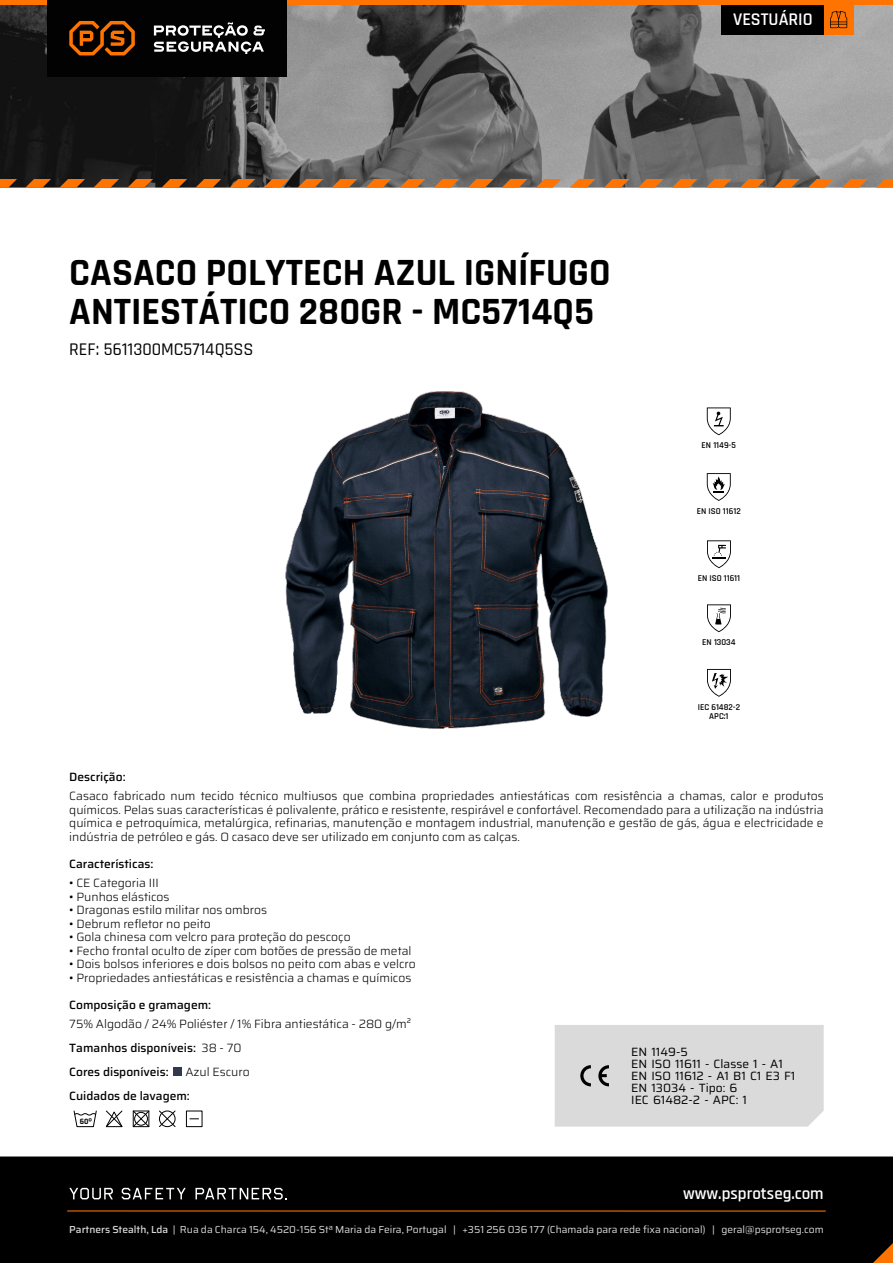
<style>
.page{position:relative;width:893px;height:1263px;background:#fff}
.page>*{position:absolute;margin:0;border:0;box-sizing:border-box;transform-origin:0 0}
.t1{font:700 39px/39px "Rajdhani";color:#000}
.t2{font:500 18px "Rajdhani";color:#000}
.t3{font:600 18px "Rajdhani";color:#fff}
.t4{font:600 16.95px "Rajdhani";color:#fff}
.t5{font:300 12px/13.5px "Saira";color:#000;text-align:justify}
.t6{font:12px/12px "Saira";color:#000}
.t7{font:500 12px "Saira";color:#000}
.t8{font:10.2px "Saira";color:#dadada}
.t9{font:600 9px/9px "Rajdhani";color:#000;text-align:center}
.t10{font:700 8.25px "Rajdhani";color:#020202}
.s1{font-weight:500}
.s2{font-family:"Saira";font-weight:600}
</style>
<div class="page">
<img style="left:0;top:5px;width:893px;height:183px">
<div style="left:0;top:1156px;width:893px;height:107px;background:#000"></div>
<svg style="left:69px;top:1188px;width:44px;height:11px"></svg>
<svg style="left:122px;top:1188px;width:64px;height:11px"></svg>
<svg style="left:195px;top:1188px;width:92px;height:11px"></svg>
<hr style="left:67px;top:1210px;width:759px;height:1px;background:#ff7400">
<div style="left:0;top:0;width:893px;height:5px;background:#ff7400"></div>
<div style="left:47px;top:0;width:240px;height:76px;background:#020202"></div>
<svg style="left:154px;top:22px;width:111px;height:32px"></svg>
<svg style="left:69px;top:21px;width:66px;height:34px"></svg>
<div style="left:721px;top:5px;width:103px;height:29px;background:#000"></div>
<div style="left:824px;top:5px;width:29px;height:29px;background:#ff7400"></div>
<svg style="left:830px;top:11px;width:17px;height:17px"></svg>
<svg style="left:873px;top:1243px;width:20px;height:20px"></svg>
<svg style="left:0;top:179px;width:17px;height:9px"></svg>
<svg style="left:263px;top:179px;width:26px;height:9px"></svg>
<svg style="left:536px;top:179px;width:25px;height:9px"></svg>
<svg style="left:740px;top:179px;width:26px;height:9px"></svg>
<svg style="left:127px;top:179px;width:26px;height:9px"></svg>
<svg style="left:400px;top:179px;width:25px;height:9px"></svg>
<svg style="left:672px;top:179px;width:26px;height:9px"></svg>
<svg style="left:876px;top:179px;width:17px;height:9px"></svg>
<svg style="left:59px;top:179px;width:26px;height:9px"></svg>
<svg style="left:331px;top:179px;width:26px;height:9px"></svg>
<svg style="left:604px;top:179px;width:25px;height:9px"></svg>
<svg style="left:808px;top:179px;width:26px;height:9px"></svg>
<svg style="left:195px;top:179px;width:26px;height:9px"></svg>
<svg style="left:468px;top:179px;width:25px;height:9px"></svg>
<svg style="left:25px;top:179px;width:26px;height:9px"></svg>
<svg style="left:297px;top:179px;width:26px;height:9px"></svg>
<svg style="left:570px;top:179px;width:25px;height:9px"></svg>
<svg style="left:774px;top:179px;width:26px;height:9px"></svg>
<svg style="left:161px;top:179px;width:26px;height:9px"></svg>
<svg style="left:434px;top:179px;width:25px;height:9px"></svg>
<svg style="left:706px;top:179px;width:26px;height:9px"></svg>
<svg style="left:93px;top:179px;width:26px;height:9px"></svg>
<svg style="left:366px;top:179px;width:25px;height:9px"></svg>
<svg style="left:638px;top:179px;width:26px;height:9px"></svg>
<svg style="left:842px;top:179px;width:26px;height:9px"></svg>
<svg style="left:229px;top:179px;width:26px;height:9px"></svg>
<svg style="left:502px;top:179px;width:25px;height:9px"></svg>
<div style="left:173px;top:1068px;width:8px;height:8px;background:#31394a"></div>
<div style="left:555px;top:1025px;width:269px;height:101px;background:#dadada"></div>
<svg style="left:707px;top:604px;width:24px;height:28px"></svg>
<svg style="left:707px;top:407px;width:24px;height:28px"></svg>
<svg style="left:707px;top:473px;width:24px;height:28px"></svg>
<svg style="left:707px;top:540px;width:24px;height:28px"></svg>
<svg style="left:707px;top:669px;width:24px;height:28px"></svg>
<img style="left:285px;top:391px;width:323px;height:338px">
<svg style="left:159px;top:1110px;width:17px;height:18px"></svg>
<svg style="left:132px;top:1110px;width:18px;height:18px"></svg>
<svg style="left:105px;top:1110px;width:18px;height:18px"></svg>
<svg style="left:73px;top:1110px;width:24px;height:17px"></svg>
<div style="left:159px;top:1110px;width:17px;height:17px;border:1px solid #020202;border-radius:50%"></div>
<div style="left:134px;top:1112px;width:14px;height:14px;border:1px solid #020202;border-radius:50%"></div>
<div style="left:186px;top:1110px;width:16px;height:17px;border:1px solid #020202"></div>
<div style="left:133px;top:1110px;width:16px;height:17px;border:1px solid #020202"></div>
<h2 class="t3" style="left:733px;top:8px;width:81px">VESTUÁRIO</h2>
<h1 class="t1" style="left:69px;top:254px;width:543px">CASACO POLYTECH AZUL IGNÍFUGO<br>ANTIESTÁTICO 280GR - MC5714Q5</h1>
<h2 class="t2" style="left:69px;top:338px;width:186px">REF: 5611300MC5714Q5SS</h2>
<p class="t9" style="left:702px;top:441px;width:36px">EN 1149-5</p>
<p class="t9" style="left:697px;top:507px;width:45px">EN ISO 11612</p>
<p class="t9" style="left:698px;top:574px;width:44px">EN ISO 11611</p>
<p class="t9" style="left:702px;top:638px;width:35px">EN 13034</p>
<p class="t9" style="left:698px;top:702px;width:44px">IEC 61482-2<br>APC:1</p>
<p class="t7" style="left:69px;top:767px;width:58px">Descrição:</p>
<p class="t5" style="left:69px;top:789px;width:756px">Casaco fabricado num tecido técnico multiusos que combina propriedades antiestáticas com resistência a chamas, calor e produtos químicos. Pelas suas características é polivalente, prático e resistente, respirável e confortável. Recomendado para a utilização na indústria química e petroquímica, metalúrgica, refinarias, manutenção e montagem industrial, manutenção e gestão de gás, água e electricidade e indústria de petróleo e gás. O casaco deve ser utilizado em conjunto com as calças.</p>
<p class="t7" style="left:69px;top:854px;width:86px">Características:</p>
<p class="t5" style="left:69px;top:876px;width:91px">• CE Categoria III</p>
<p class="t5" style="left:69px;top:889px;width:102px">• Punhos elásticos</p>
<p class="t5" style="left:69px;top:903px;width:199px">• Dragonas estilo militar nos ombros</p>
<p class="t5" style="left:69px;top:916px;width:143px">• Debrum refletor no peito</p>
<p class="t5" style="left:69px;top:930px;width:283px">• Gola chinesa com velcro para proteção do pescoço</p>
<p class="t5" style="left:69px;top:943px;width:344px">• Fecho frontal oculto de zíper com botões de pressão de metal</p>
<p class="t5" style="left:69px;top:957px;width:348px">• Dois bolsos inferiores e dois bolsos no peito com abas e velcro</p>
<p class="t5" style="left:69px;top:970px;width:344px">• Propriedades antiestáticas e resistência a chamas e químicos</p>
<p class="t7" style="left:69px;top:995px;width:143px">Composição e gramagem:</p>
<p class="t5" style="left:69px;top:1012px;width:343px;line-height:24px;text-align:left">75% Algodão / 24% Poliéster / 1% Fibra antiestática - 280 g/m²<br><span class="s1">Tamanhos disponíveis:</span> 38 - 70<br><span class="s1">Cores disponíveis:</span></p>
<p class="t6" style="left:631px;top:1046px;width:166px">EN 1149-5<br>EN ISO 11611 - Classe 1 - A1<br>EN ISO 11612 - A1 B1 C1 E3 F1<br>EN 13034 - Tipo: 6<br>IEC 61482-2 - APC: 1</p>
<p class="t5" style="left:185px;top:1065px;width:66px">Azul Escuro</p>
<p class="t7" style="left:69px;top:1086px;width:122px">Cuidados de lavagem:</p>
<p class="t10" style="left:80px;top:1116px;width:14px">60<span class="s2">º</span></p>
<h3 class="t4" style="left:683px;top:1183px;width:142px">www.psprotseg.com</h3>
<p class="t8" style="left:69px;top:1221px;width:756px"><span class="s1">Partners Stealth, Lda</span> | Rua da Charca 154, 4520-156 Stª Maria da Feira, Portugal | +351 256 036 177 (Chamada para rede fixa nacional) | geral@psprotseg.com</p>
</div>
